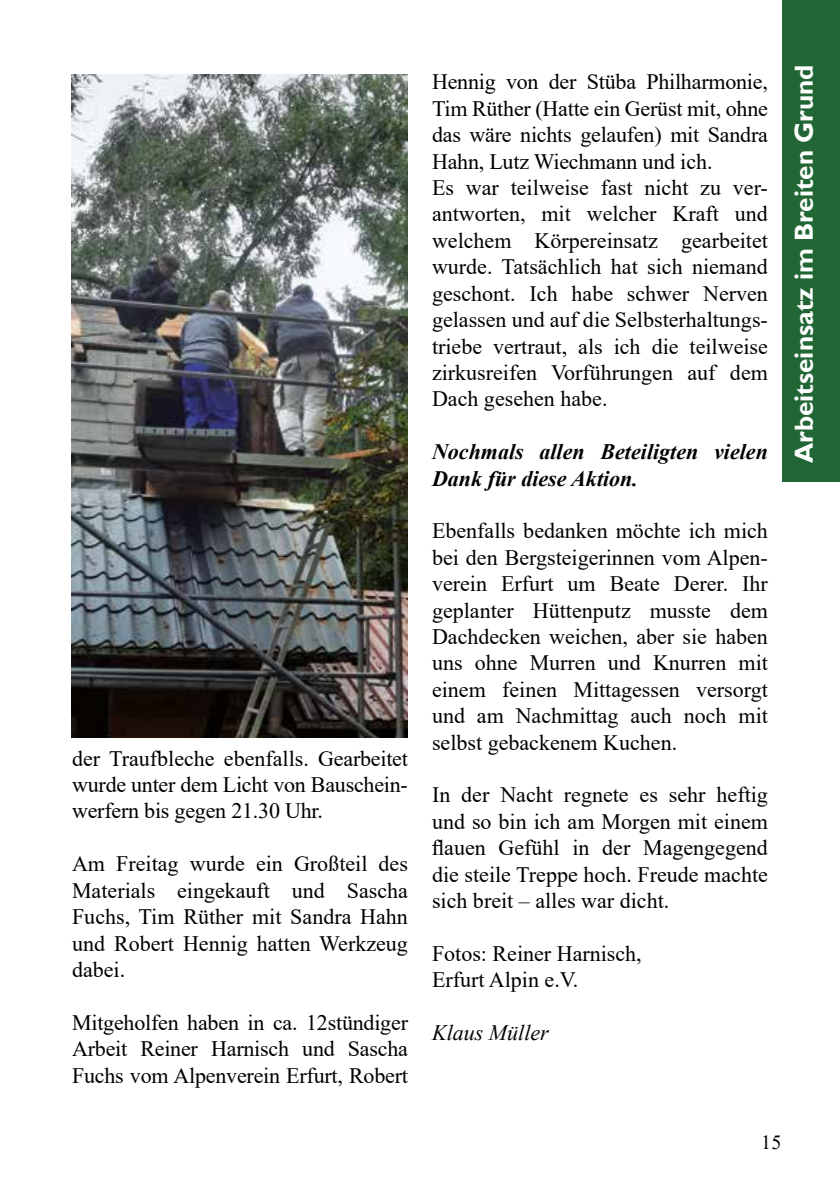
<style>
.page{position:relative;width:840px;height:1191px;background:#fff}
.page>*{position:absolute;margin:0;border:0;box-sizing:border-box;transform-origin:0 0}
.t1{font:700 26px "Gill Sans";color:#fff}
.t2{font:22px/26.4px "Times New Roman";color:#000;text-align:justify}
.t3{font:italic 700 22px/26.4px "Times New Roman";color:#000}
.t4{font:italic 22px "Times New Roman";color:#000}
.t5{font:20px "Times New Roman";color:#000}
</style>
<div class="page">
<img style="left:71px;top:74px;width:336px;height:663px">
<div style="left:782px;top:0;width:57px;height:481px;background:#226635"></div>
<p class="t2" style="left:72px;top:744px;width:337px">der Traufbleche ebenfalls. Gearbeitet wurde unter dem Licht von Bauschein&shy;werfern bis gegen 21.30 Uhr.</p>
<p class="t2" style="left:72px;top:850px;width:337px">Am Freitag wurde ein Großteil des Materials eingekauft und Sascha Fuchs, Tim Rüther mit Sandra Hahn und Robert Hennig hatten Werkzeug dabei.</p>
<p class="t2" style="left:72px;top:1008px;width:337px">Mitgeholfen haben in ca. 12stündiger Arbeit Reiner Harnisch und Sascha Fuchs vom Alpenverein Erfurt, Robert</p>
<p class="t2" style="left:432px;top:68px;width:337px;text-align:left">Hennig von der Stüba Philharmonie, Tim Rüther (Hatte ein Gerüst mit, ohne das wäre nichts gelaufen) mit Sandra Hahn, Lutz Wiechmann und ich.<br>Es war teilweise fast nicht zu ver&shy;antworten, mit welcher Kraft und welchem Körpereinsatz gearbeitet wurde. Tatsächlich hat sich niemand geschont. Ich habe schwer Nerven gelassen und auf die Selbsterhaltungs&shy;triebe vertraut, als ich die teilweise zirkusreifen Vorführungen auf dem Dach gesehen habe.</p>
<p class="t3" style="left:432px;top:438px;width:337px">Nochmals allen Beteiligten vielen<br>Dank für diese Aktion.</p>
<p class="t2" style="left:432px;top:517px;width:337px">Ebenfalls bedanken möchte ich mich bei den Bergsteigerinnen vom Alpen&shy;verein Erfurt um Beate Derer. Ihr geplanter Hüttenputz musste dem Dachdecken weichen, aber sie haben uns ohne Murren und Knurren mit einem feinen Mittagessen versorgt und am Nachmittag auch noch mit selbst gebackenem Kuchen.</p>
<p class="t2" style="left:432px;top:781px;width:337px">In der Nacht regnete es sehr heftig und so bin ich am Morgen mit einem flauen Gefühl in der Magengegend die steile Treppe hoch. Freude machte sich breit – alles war dicht.</p>
<p class="t2" style="left:432px;top:939px;width:211px">Fotos: Reiner Harnisch,<br>Erfurt Alpin e.V.</p>
<p class="t4" style="left:432px;top:1017px;width:118px">Klaus Müller</p>
<p class="t1" style="left:787px;top:463px;width:400px;rotate:-90deg">Arbeitseinsatz im Breiten Grund</p>
<p class="t5" style="left:760px;top:1128px;width:21px">15</p>
</div>
